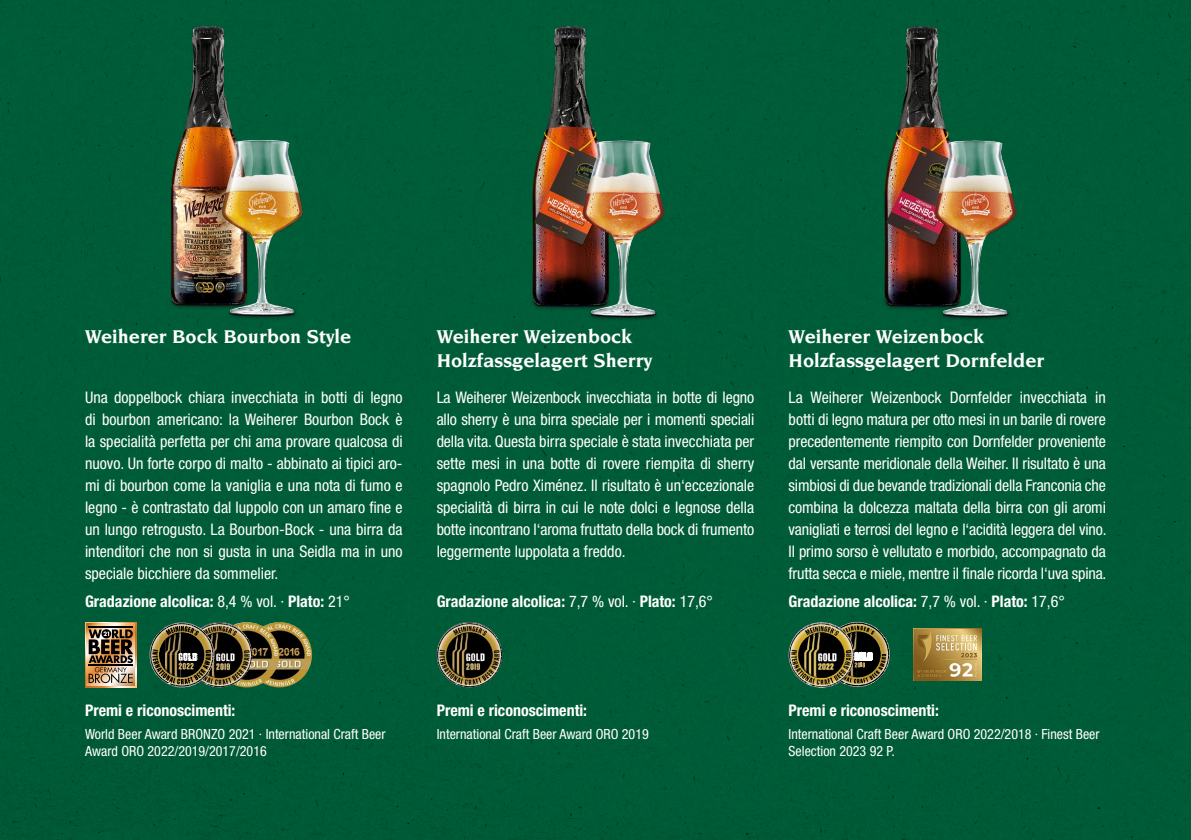
<style>
.page{position:relative;width:1191px;height:840px;background:#fff}
.page>*{position:absolute;margin:0;border:0;box-sizing:border-box;transform-origin:0 0}
.t1{font:700 20px/24px "Novarese Std";color:#fff}
.t2{font:condensed 16px/22px "Helvetica Neue LT Std";color:#fff;text-align:justify}
.t3{font:700 condensed 16px "Helvetica Neue LT Std";color:#fff}
.t4{font:condensed 14px/16.8px "Helvetica Neue LT Std";color:#fff}
.s1{font-weight:400}
</style>
<div class="page">
<div style="left:0;top:0;width:1191px;height:839px;background:#005c38"></div>
<svg style="left:85px;top:621px;width:51px;height:66px"></svg>
<svg style="left:87px;top:623px;width:48px;height:62px"></svg>
<hr style="left:89px;top:626px;width:44px;height:2px;background:#000">
<img style="left:89px;top:629px;width:44px;height:54px">
<img style="left:437px;top:621px;width:65px;height:66px;border-radius:33px">
<img style="left:247px;top:621px;width:65px;height:66px;border-radius:33px">
<img style="left:214px;top:621px;width:65px;height:66px;border-radius:33px">
<img style="left:187px;top:621px;width:65px;height:66px;border-radius:33px">
<img style="left:149px;top:622px;width:65px;height:65px">
<svg style="left:827px;top:621px;width:63px;height:65px"></svg>
<img style="left:788px;top:621px;width:66px;height:66px;border-radius:33px">
<img style="left:913px;top:627px;width:68px;height:53px">
<img style="left:157px;top:27px;width:157px;height:297px">
<img style="left:518px;top:27px;width:157px;height:297px">
<img style="left:870px;top:27px;width:157px;height:297px">
<p class="t1" style="left:85px;top:324px;width:268px">Weiherer Bock Bourbon Style</p>
<p class="t2" style="left:85px;top:386px;width:319px">Una doppelbock chiara invecchiata in botti di legno di bourbon americano: la Weiherer Bourbon Bock è la specialità perfetta per chi ama provare qualcosa di nuovo. Un forte corpo di malto - abbinato ai tipici aro&shy;mi di bourbon come la vaniglia e una nota di fumo e legno - è contrastato dal luppolo con un amaro fine e un lungo retrogusto. La Bourbon-Bock - una birra da intenditori che non si gusta in una Seidla ma in uno speciale bicchiere da sommelier.</p>
<p class="t1" style="left:437px;top:324px;width:217px">Weiherer Weizenbock<br>Holzfassgelagert Sherry</p>
<p class="t2" style="left:437px;top:386px;width:319px">La Weiherer Weizenbock invecchiata in botte di legno allo sherry è una birra speciale per i momenti speciali della vita. Questa birra speciale è stata invecchiata per sette mesi in una botte di rovere riempita di sherry spagnolo Pedro Ximénez. Il risultato è un‘eccezionale specialità di birra in cui le note dolci e legnose della botte incontrano l‘aroma fruttato della bock di frumento leggermente luppolata a freddo.</p>
<p class="t1" style="left:788px;top:324px;width:257px">Weiherer Weizenbock<br>Holzfassgelagert Dornfelder</p>
<p class="t2" style="left:788px;top:386px;width:319px">La Weiherer Weizenbock Dornfelder invecchiata in botti di legno matura per otto mesi in un barile di rovere precedentemente riempito con Dornfelder proveniente dal versante meridionale della Weiher. Il risultato è una simbiosi di due bevande tradizionali della Franconia che combina la dolcezza maltata della birra con gli aromi vanigliati e terrosi del legno e l‘acidità leggera del vino.<br>Il primo sorso è vellutato e morbido, accompagnato da frutta secca e miele, mentre il finale ricorda l‘uva spina.</p>
<p class="t3" style="left:85px;top:591px;width:266px">Gradazione alcolica: <span class="s1">8,4 % vol. ·</span> Plato: <span class="s1">21°</span></p>
<p class="t3" style="left:437px;top:591px;width:278px">Gradazione alcolica: <span class="s1">7,7 % vol. ·</span> Plato: <span class="s1">17,6°</span></p>
<p class="t3" style="left:788px;top:591px;width:278px">Gradazione alcolica: <span class="s1">7,7 % vol. ·</span> Plato: <span class="s1">17,6°</span></p>
<p class="t3" style="left:85px;top:700px;width:152px">Premi e riconoscimenti:</p>
<p class="t3" style="left:437px;top:700px;width:152px">Premi e riconoscimenti:</p>
<p class="t4" style="left:85px;top:725px;width:302px">World Beer Award BRONZO 2021 · International Craft Beer</p>
<p class="t4" style="left:437px;top:725px;width:214px">International Craft Beer Award ORO 2019</p>
<p class="t4" style="left:85px;top:741px;width:183px">Award ORO 2022/2019/2017/2016</p>
<p class="t3" style="left:788px;top:700px;width:152px">Premi e riconoscimenti:</p>
<p class="t4" style="left:788px;top:725px;width:312px">International Craft Beer Award ORO 2022/2018 · Finest Beer<br>Selection 2023 92 P.</p>
</div>
